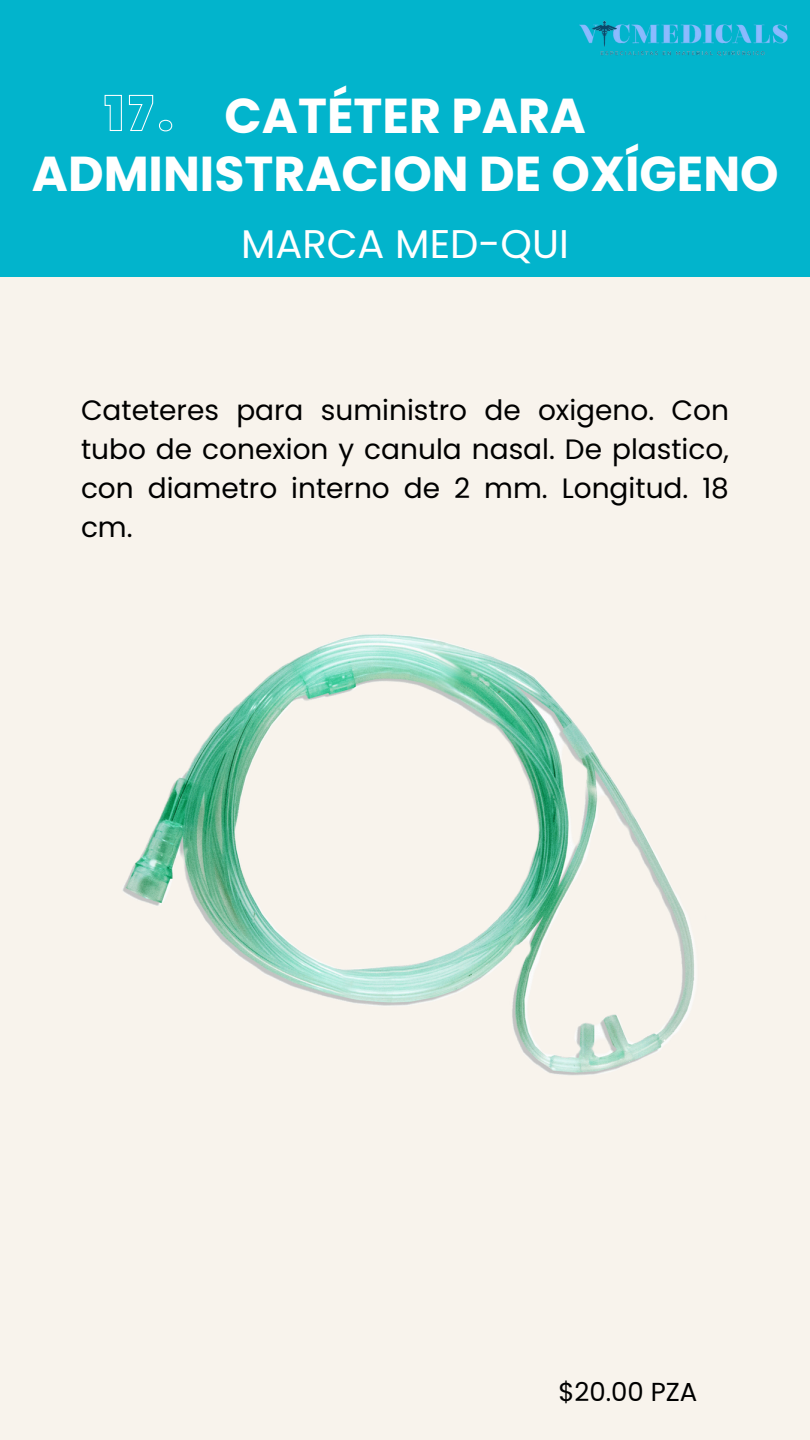
<style>
.page{position:relative;width:810px;height:1440px;background:#f8f3ec}
.page>*{position:absolute;margin:0;border:0;box-sizing:border-box;transform-origin:0 0}
.t1{font:700 49px/58.5px "Poppins";color:#fff;text-align:center}
.t2{font:40px "Poppins";color:#fff}
.t3{font:28px/39px "Poppins";color:#000;text-align:justify}
.t4{font:26px "Poppins";color:#000}
</style>
<div class="page">
<div style="left:0;top:0;width:810px;height:277px;background:#02b4cc"></div>
<svg style="left:104px;top:94px;width:69px;height:38px"></svg>
<img style="left:580px;top:21px;width:208px;height:35px">
<img style="left:123px;top:634px;width:573px;height:442px">
<p class="t1" style="left:32px;top:86px;width:748px">CATÉTER PARA<br>ADMINISTRACION DE OXÍGENO</p>
<h1 class="t2" style="left:241px;top:216px;width:329px">MARCA MED-QUI</h1>
<h2 class="t3" style="left:81px;top:391px;width:649px">Cateteres para suministro de oxigeno. Con tubo de conexion y canula nasal. De plastico, con diametro interno de 2 mm. Longitud. 18 cm.</h2>
<p class="t4" style="left:558px;top:1374px;width:141px">$20.00 PZA</p>
</div>
